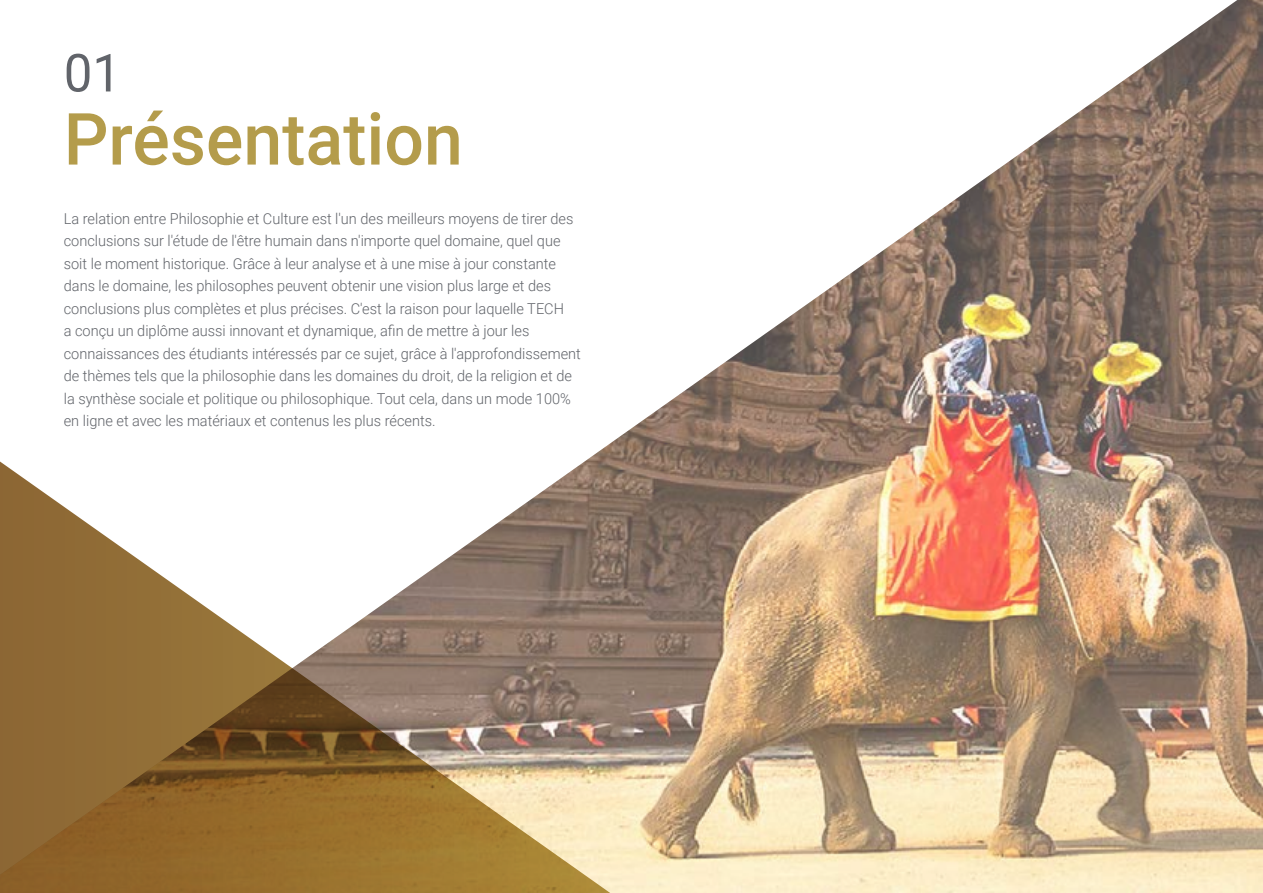
<style>
.page{position:relative;width:1263px;height:893px;background:#fff}
.page>*{position:absolute;margin:0;border:0;box-sizing:border-box;transform-origin:0 0}
.t1{font:500 72px "Roboto";color:#b49c4b}
.t2{font:52.5px "Roboto";color:#61646a}
.t3{font:300 15px/22.5px "Roboto";color:#61646a}
</style>
<div class="page">
<img style="left:606px;top:0;width:657px;height:893px">
<svg style="left:0;top:446px;width:640px;height:447px"></svg>
<h2 class="t2" style="left:64px;top:36px;width:59px">01</h2>
<h1 class="t1" style="left:64px;top:89px;width:401px">Présentation</h1>
<p class="t3" style="left:64px;top:207px;width:519px">La relation entre Philosophie et Culture est l'un des meilleurs moyens de tirer des conclusions sur l'étude de l'être humain dans n'importe quel domaine, quel que soit le moment historique. Grâce à leur analyse et à une mise à jour constante dans le domaine, les philosophes peuvent obtenir une vision plus large et des conclusions plus complètes et plus précises. C'est la raison pour laquelle TECH<br>a conçu un diplôme aussi innovant et dynamique, afin de mettre à jour les connaissances des étudiants intéressés par ce sujet, grâce à l'approfondissement de thèmes tels que la philosophie dans les domaines du droit, de la religion et de la synthèse sociale et politique ou philosophique. Tout cela, dans un mode 100% en ligne et avec les matériaux et contenus les plus récents.</p>
</div>
